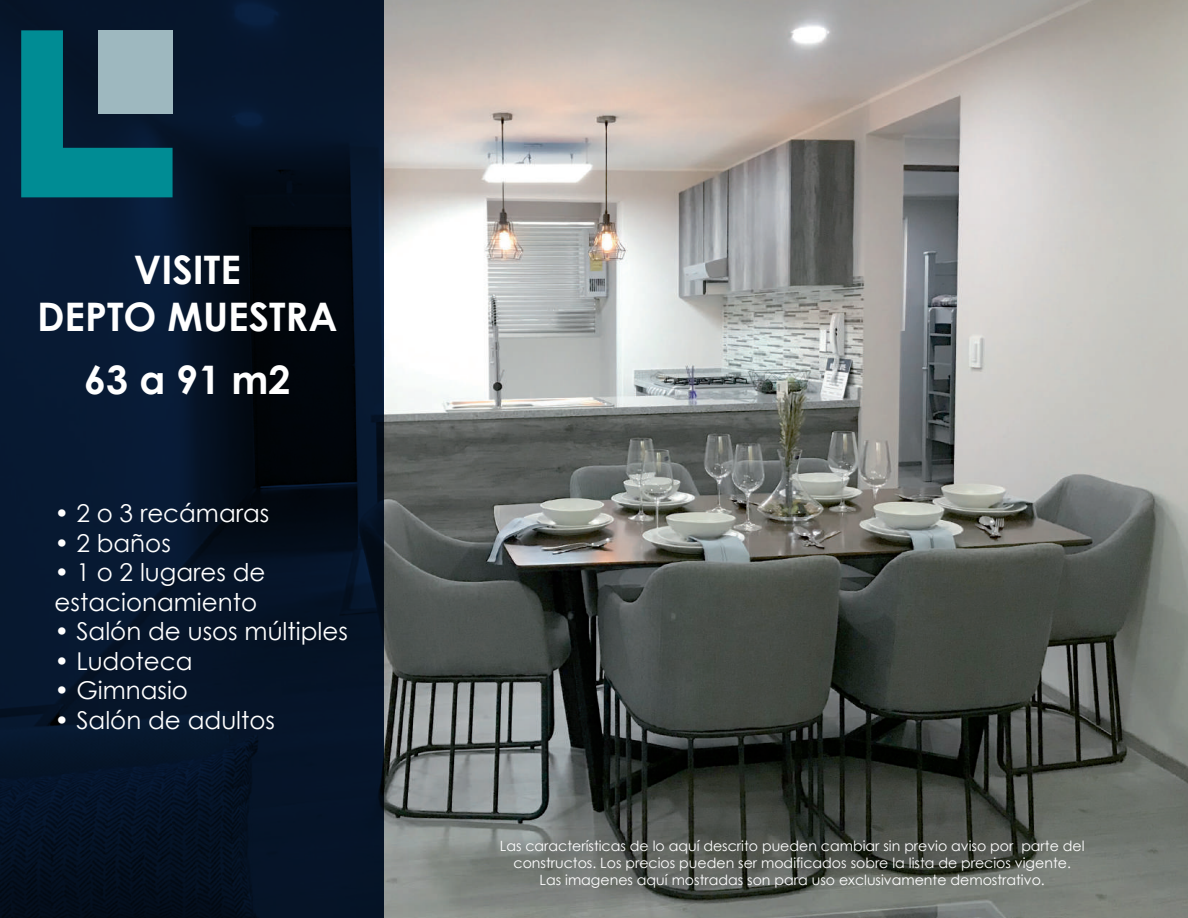
<style>
.page{position:relative;width:1188px;height:918px;background:#fff}
.page>*{position:absolute;margin:0;border:0;box-sizing:border-box;transform-origin:0 0}
.t1{font:700 39.3px/47.2px "Century Gothic";color:#fff;text-align:center}
.t2{font:24.6px/29.4px "Century Gothic";color:#fff}
.t3{font:14.1px/17px "Century Gothic";color:#fff;text-align:center}
</style>
<div class="page">
<img style="left:384px;top:0;width:804px;height:918px">
<svg style="left:0;top:0;width:384px;height:918px;background:#051326"></svg>
<svg style="left:21px;top:30px;width:152px;height:167px;background:#02626f"></svg>
<div style="left:98px;top:30px;width:75px;height:84px;background:#9eb8bf"></div>
<h1 class="t1" style="left:37px;top:245px;width:302px">VISITE<br>DEPTO MUESTRA</h1>
<h1 class="t1" style="left:84px;top:355px;width:208px">63 a 91 m2</h1>
<h2 class="t2" style="left:55px;top:498px;width:216px">• 2 o 3 recámaras</h2>
<h2 class="t2" style="left:55px;top:528px;width:118px">• 2 baños</h2>
<h2 class="t2" style="left:55px;top:557px;width:212px">• 1 o 2 lugares de estacionamiento</h2>
<h2 class="t2" style="left:55px;top:616px;width:295px">• Salón de usos múltiples</h2>
<h2 class="t2" style="left:55px;top:646px;width:139px">• Ludoteca</h2>
<h2 class="t2" style="left:55px;top:675px;width:135px">• Gimnasio</h2>
<h2 class="t2" style="left:55px;top:705px;width:222px">• Salón de adultos</h2>
<p class="t3" style="left:500px;top:837px;width:586px">Las características de lo aquí descrito pueden cambiar sin previo aviso por parte del constructos. Los precios pueden ser modificados sobre la lista de precios vigente.<br>Las imagenes aquí mostradas son para uso exclusivamente demostrativo.</p>
</div>
